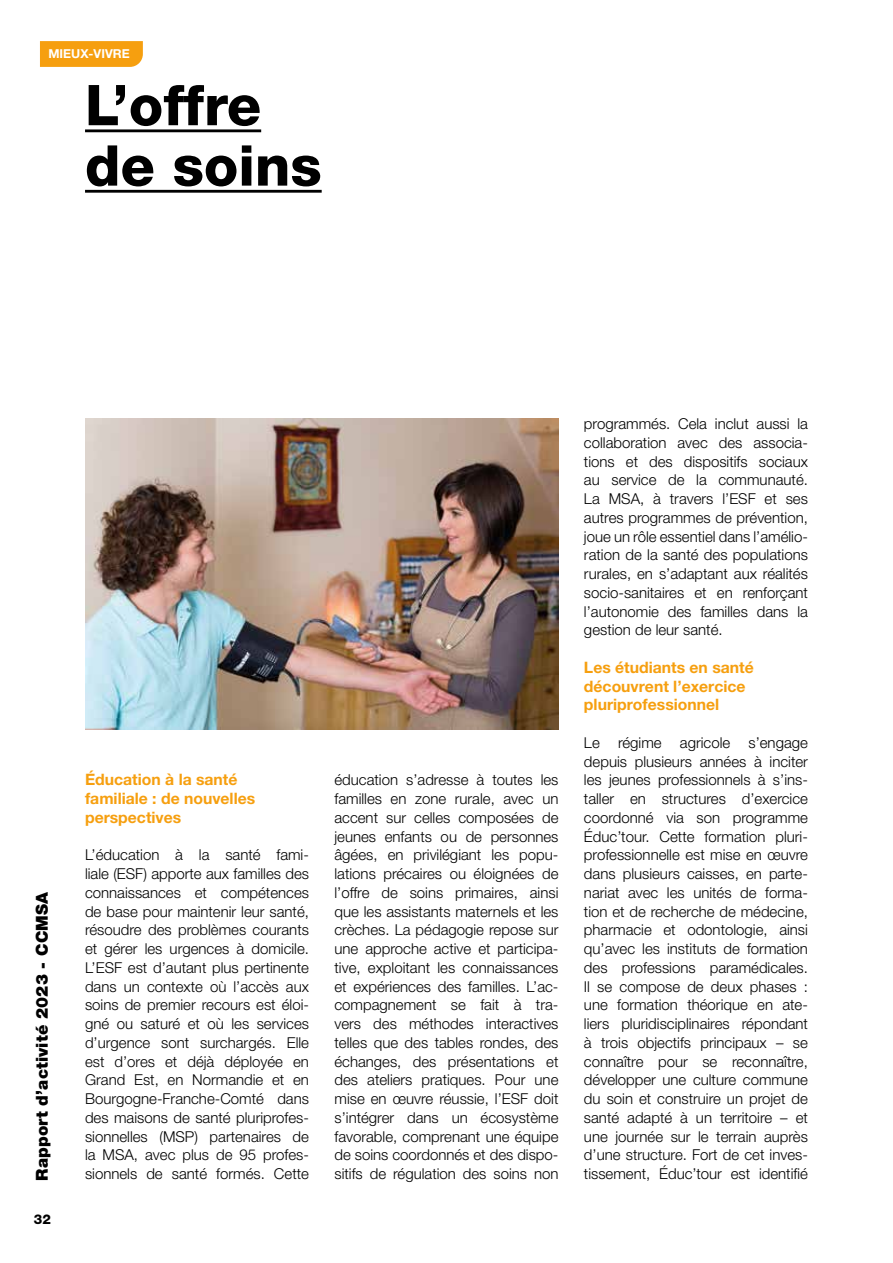
<style>
.page{position:relative;width:893px;height:1263px;background:#fff}
.page>*{position:absolute;margin:0;border:0;box-sizing:border-box;transform-origin:0 0}
.t1{font:800 56.25px/60.4px "Helvetica Neue LT Pro";color:#000}
.t2{font:900 16.5px "Helvetica Neue LT Pro";letter-spacing:.01em;color:#000}
.t3{font:700 15.75px/18.8px "Helvetica Neue LT Pro";color:#f69f0f}
.t4{font:300 15px/18.8px "Helvetica Neue LT Pro";color:#000;text-align:justify}
.t5{font:800 13.5px "Helvetica Neue LT Pro";color:#000}
.t6{font:700 12.3px "Helvetica Neue LT Pro";color:#fff}
</style>
<div class="page">
<hr style="left:85px;top:129px;width:176px;height:3px;background:#000">
<hr style="left:85px;top:190px;width:237px;height:3px;background:#000">
<img style="left:85px;top:418px;width:473px;height:311px">
<svg style="left:40px;top:41px;width:103px;height:26px;background:#f6a114"></svg>
<p class="t6" style="left:48px;top:46px;width:83px">MIEUX-VIVRE</p>
<h1 class="t1" style="left:85px;top:75px;width:238px">L’offre de soins</h1>
<p class="t2" style="left:32px;top:1180px;width:290px;rotate:-90deg">Rapport d’activité 2023 - CCMSA</p>
<p class="t5" style="left:34px;top:1211px;width:19px">32</p>
<p class="t3" style="left:85px;top:770px;width:172px">Éducation à la santé familiale : de nouvelles perspectives</p>
<p class="t4" style="left:85px;top:845px;width:225px">L’éducation à la santé fami&shy;liale (ESF) apporte aux familles des connaissances et compétences de base pour maintenir leur santé, résoudre des problèmes courants et gérer les urgences à domicile.<br>L’ESF est d’autant plus pertinente dans un contexte où l’accès aux soins de premier recours est éloi&shy;gné ou saturé et où les services d’urgence sont surchargés. Elle est d’ores et déjà déployée en Grand Est, en Normandie et en Bourgogne-Franche-Comté dans des maisons de santé pluriprofes&shy;sionnelles (MSP) partenaires de la MSA, avec plus de 95 profes&shy;sionnels de santé formés. Cette</p>
<p class="t4" style="left:334px;top:770px;width:225px">éducation s’adresse à toutes les familles en zone rurale, avec un accent sur celles composées de jeunes enfants ou de personnes âgées, en privilégiant les popu&shy;lations précaires ou éloignées de l’offre de soins primaires, ainsi que les assistants maternels et les crèches. La pédagogie repose sur une approche active et participa&shy;tive, exploitant les connaissances et expériences des familles. L’ac&shy;compagnement se fait à tra&shy;vers des méthodes interactives telles que des tables rondes, des échanges, des présentations et des ateliers pratiques. Pour une mise en œuvre réussie, l’ESF doit s’intégrer dans un écosystème favorable, comprenant une équipe de soins coordonnés et des dispo&shy;sitifs de régulation des soins non</p>
<p class="t4" style="left:584px;top:414px;width:225px">programmés. Cela inclut aussi la collaboration avec des associa&shy;tions et des dispositifs sociaux au service de la communauté.<br>La MSA, à travers l’ESF et ses autres programmes de prévention, joue un rôle essentiel dans l’amélio&shy;ration de la santé des populations rurales, en s’adaptant aux réalités socio-sanitaires et en renforçant l’autonomie des familles dans la gestion de leur santé.</p>
<p class="t3" style="left:584px;top:657px;width:171px">Les étudiants en santé découvrent l’exercice pluriprofessionnel</p>
<p class="t4" style="left:584px;top:733px;width:225px">Le régime agricole s’engage depuis plusieurs années à inciter les jeunes professionnels à s’ins&shy;taller en structures d’exercice coordonné via son programme Éduc’tour. Cette formation pluri&shy;professionnelle est mise en œuvre dans plusieurs caisses, en parte&shy;nariat avec les unités de forma&shy;tion et de recherche de médecine, pharmacie et odontologie, ainsi qu’avec les instituts de formation des professions paramédicales.<br>Il se compose de deux phases : une formation théorique en ate&shy;liers pluridisciplinaires répondant à trois objectifs principaux – se connaître pour se reconnaître, développer une culture commune du soin et construire un projet de santé adapté à un territoire – et une journée sur le terrain auprès d’une structure. Fort de cet inves&shy;tissement, Éduc’tour est identifié</p>
</div>
